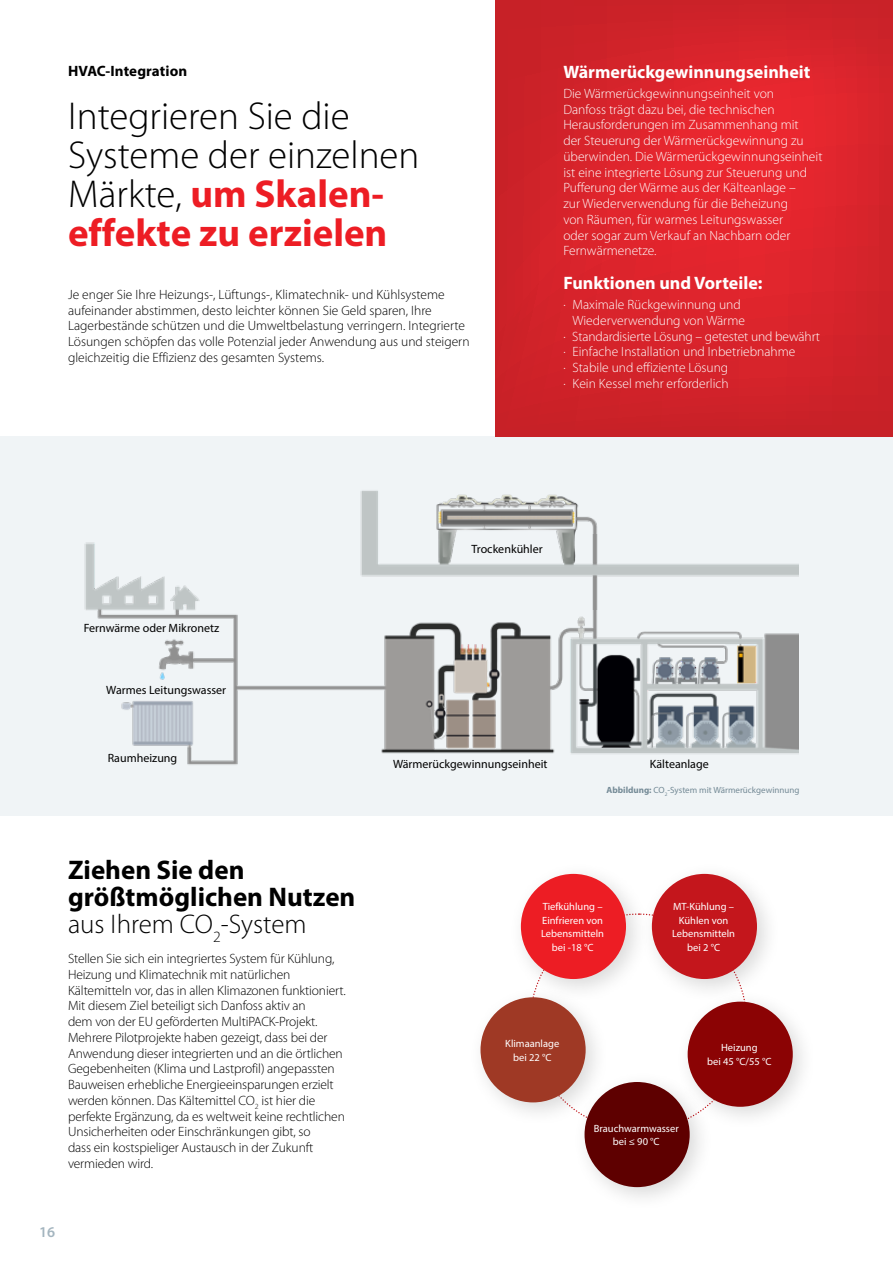
<style>
.page{position:relative;width:893px;height:1263px;background:#fff}
.page>*{position:absolute;margin:0;border:0;box-sizing:border-box;transform-origin:0 0}
.t1{font:300 39px/39px "Myriad Pro";color:#000}
.t2{font:700 27px/27px "Myriad Pro";color:#000}
.t3{font:700 18px "Myriad Pro";color:#fff}
.t4{font:700 15px "Myriad Pro";letter-spacing:.005em;color:#000}
.t5{font:600 15px "Myriad Pro";color:#a4b5bf}
.t6{font:300 13.5px/15.8px "Myriad Pro";letter-spacing:-.01em;color:#000}
.t7{font:300 13.5px/15.8px "Myriad Pro";color:#fff}
.t8{font:12px "Myriad Pro";color:#000}
.t9{font:10.5px/13.5px "Myriad Pro";color:#fff;text-align:center}
.t10{font:9px "Myriad Pro";color:#748a96}
.s1{font-weight:700;color:#ed1d24}
.s2{font-weight:300}
.s3{font-weight:700}
</style>
<div class="page">
<div style="left:0;top:436px;width:893px;height:380px;background:#f0f4f6"></div>
<svg style="left:495px;top:0;width:398px;height:436px;background:#d7232b"></svg>
<div style="left:508px;top:861px;width:142px;height:142px;background:#000;opacity:.15"></div>
<div style="left:521px;top:874px;width:105px;height:105px;background:#ed1d24;border-radius:50%"></div>
<div style="left:639px;top:861px;width:142px;height:142px;background:#000;opacity:.15"></div>
<div style="left:652px;top:874px;width:105px;height:105px;background:#c4161c;border-radius:50%"></div>
<div style="left:468px;top:985px;width:142px;height:142px;background:#000;opacity:.15"></div>
<div style="left:480px;top:997px;width:106px;height:105px;background:#9f3925;border-radius:50%"></div>
<div style="left:675px;top:989px;width:142px;height:142px;background:#000;opacity:.15"></div>
<div style="left:688px;top:1002px;width:105px;height:105px;background:#8b0304;border-radius:50%"></div>
<div style="left:572px;top:1069px;width:142px;height:142px;background:#000;opacity:.15"></div>
<div style="left:585px;top:1082px;width:105px;height:105px;background:#5e0000;border-radius:50%"></div>
<img style="left:97px;top:610px;width:702px;height:155px">
<img style="left:84px;top:409px;width:715px;height:201px">
<hr style="left:892px;top:689px;width:1px;height:253px;background:#dae3e8">
<hr style="left:892px;top:942px;width:1px;height:253px;background:#eaeff2">
<hr style="left:892px;top:436px;width:1px;height:253px;background:#beccd3">
<p class="t4" style="left:68px;top:61px;width:121px">HVAC-Integration</p>
<h1 class="t1" style="left:68px;top:97px;width:353px">Integrieren Sie die<br>Systeme der einzelnen<br>Märkte, <span class="s1">um Skalen&shy;effekte zu erzielen</span></h1>
<p class="t6" style="left:68px;top:287px;width:403px">Je enger Sie Ihre Heizungs-, Lüftungs-, Klimatechnik- und Kühlsysteme aufeinander abstimmen, desto leichter können Sie Geld sparen, Ihre Lagerbestände schützen und die Umweltbelastung verringern. Integrierte Lösungen schöpfen das volle Potenzial jeder Anwendung aus und steigern gleichzeitig die Effizienz des gesamten Systems.</p>
<h3 class="t3" style="left:563px;top:60px;width:249px">Wärmerückgewinnungseinheit</h3>
<p class="t7" style="left:563px;top:86px;width:261px">Die Wärmerückgewinnungseinheit von<br>Danfoss trägt dazu bei, die technischen Herausforderungen im Zusammenhang mit<br>der Steuerung der Wärmerückgewinnung zu überwinden. Die Wärmerückgewinnungseinheit ist eine integrierte Lösung zur Steuerung und Pufferung der Wärme aus der Kälteanlage –<br>zur Wiederverwendung für die Beheizung<br>von Räumen, für warmes Leitungswasser<br>oder sogar zum Verkauf an Nachbarn oder Fernwärmenetze.</p>
<h3 class="t3" style="left:563px;top:271px;width:201px">Funktionen und Vorteile:</h3>
<p class="t7" style="left:563px;top:297px;width:179px">· Maximale Rückgewinnung und</p>
<p class="t7" style="left:572px;top:313px;width:174px">Wiederverwendung von Wärme</p>
<p class="t7" style="left:563px;top:328px;width:258px">· Standardisierte Lösung – getestet und bewährt</p>
<p class="t7" style="left:563px;top:344px;width:233px">· Einfache Installation und Inbetriebnahme</p>
<p class="t7" style="left:563px;top:360px;width:166px">· Stabile und effiziente Lösung</p>
<p class="t7" style="left:563px;top:376px;width:167px">· Kein Kessel mehr erforderlich</p>
<p class="t8" style="left:84px;top:620px;width:137px">Fernwärme oder Mikronetz</p>
<p class="t8" style="left:106px;top:682px;width:121px">Warmes Leitungswasser</p>
<p class="t8" style="left:108px;top:750px;width:71px">Raumheizung</p>
<h2 class="t2" style="left:68px;top:855px;width:289px">Ziehen Sie den größtmöglichen Nutzen <span class="s2">aus Ihrem CO</span><sub>2</sub><span class="s2">-System</span></h2>
<p class="t6" style="left:68px;top:951px;width:279px">Stellen Sie sich ein integriertes System für Kühlung, Heizung und Klimatechnik mit natürlichen Kältemitteln vor, das in allen Klimazonen funktioniert.<br>Mit diesem Ziel beteiligt sich Danfoss aktiv an<br>dem von der EU geförderten MultiPACK-Projekt.<br>Mehrere Pilotprojekte haben gezeigt, dass bei der Anwendung dieser integrierten und an die örtlichen Gegebenheiten (Klima und Lastprofil) angepassten Bauweisen erhebliche Energieeinsparungen erzielt werden können. Das Kältemittel CO<sub>2</sub> ist hier die perfekte Ergänzung, da es weltweit keine rechtlichen Unsicherheiten oder Einschränkungen gibt, so<br>dass ein kostspieliger Austausch in der Zukunft vermieden wird.</p>
<p class="t5" style="left:39px;top:1223px;width:18px">16</p>
<p class="t8" style="left:471px;top:542px;width:73px">Trockenkühler</p>
<p class="t8" style="left:393px;top:757px;width:156px">Wärmerückgewinnungseinheit</p>
<p class="t8" style="left:650px;top:757px;width:61px">Kälteanlage</p>
<p class="t10" style="left:607px;top:784px;width:194px"><span class="s3">Abbildung:</span> CO<sub>2</sub>-System mit Wärmerückgewinnung</p>
<p class="t9" style="left:541px;top:900px;width:64px">Tiefkühlung –<br>Einfrieren von<br>Lebensmitteln bei -18 °C</p>
<p class="t9" style="left:672px;top:900px;width:64px">MT-Kühlung –<br>Kühlen von<br>Lebensmitteln bei 2 °C</p>
<p class="t9" style="left:505px;top:1036px;width:56px">Klimaanlage bei 22 °C</p>
<p class="t9" style="left:707px;top:1041px;width:66px">Heizung<br>bei 45 °C/55 °C</p>
<p class="t9" style="left:594px;top:1121px;width:86px">Brauchwarmwasser bei ≤ 90 °C</p>
</div>
